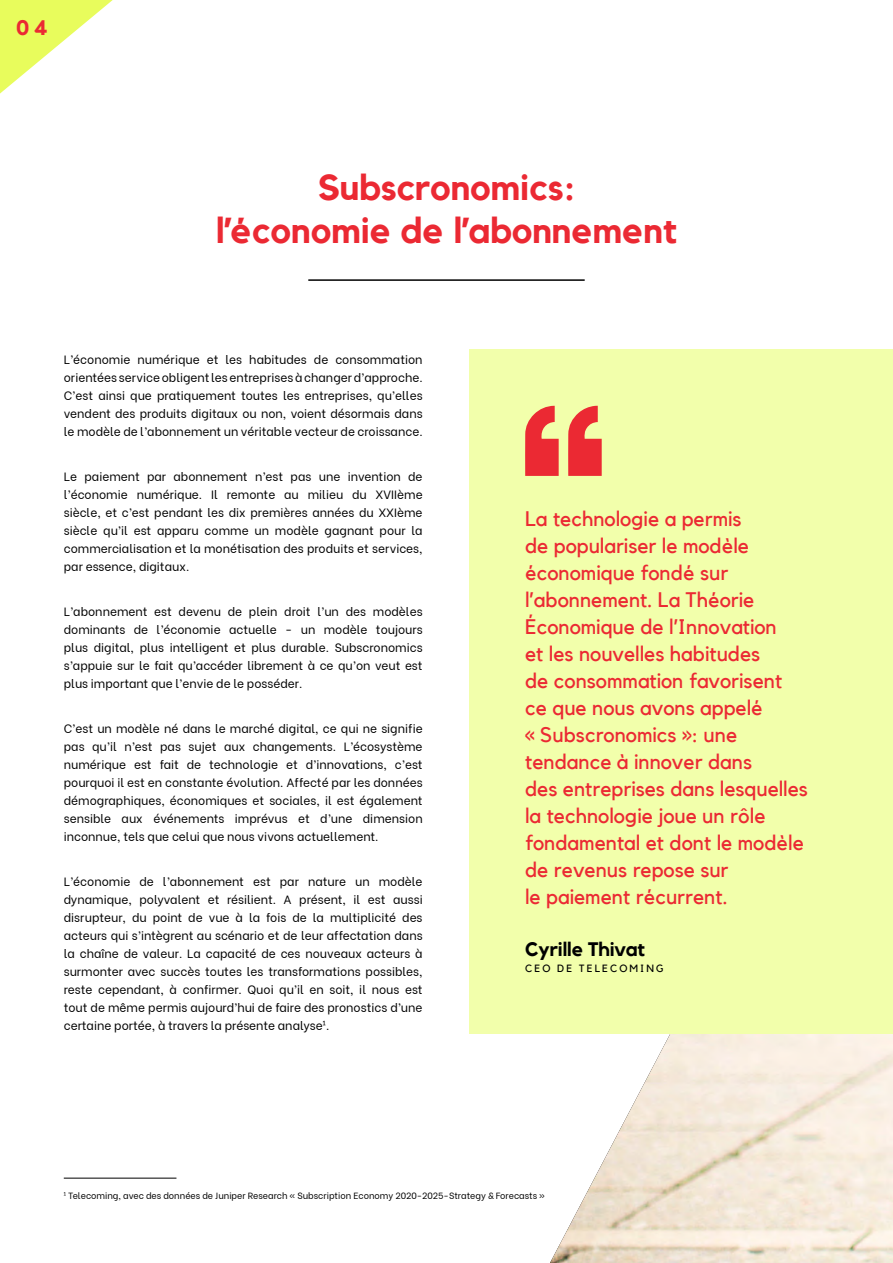
<style>
.page{position:relative;width:893px;height:1263px;background:#fff}
.page>*{position:absolute;margin:0;border:0;box-sizing:border-box;transform-origin:0 0}
.t1{font:700 36px/43.2px "Kollektif";color:#eb2933;text-align:center}
.t2{font:21px/27px "Kollektif";color:#eb2933}
.t3{font:700 21px "Kollektif";color:#eb2933}
.t4{font:700 19.5px "Kollektif";color:#000}
.t5{font:12px/18px "Be Vietnam";color:#000;text-align:justify}
.t6{font:10.5px "Kollektif";letter-spacing:.2em;color:#000}
.t7{font:9px "Be Vietnam";color:#000}
</style>
<div class="page">
<svg style="left:0;top:0;width:113px;height:94px"></svg>
<hr style="left:308px;top:279px;width:277px;height:2px;background:#000">
<hr style="left:64px;top:1178px;width:112px;height:1px;background:#000">
<img style="left:550px;top:1034px;width:343px;height:229px">
<div style="left:470px;top:350px;width:423px;height:684px;background:#f2ffab"></div>
<svg style="left:568px;top:406px;width:34px;height:70px"></svg>
<svg style="left:525px;top:406px;width:34px;height:70px"></svg>
<h2 class="t3" style="left:16px;top:15px;width:33px">04</h2>
<h1 class="t1" style="left:216px;top:166px;width:462px">Subscronomics:<br>l’économie de l’abonnement</h1>
<p class="t5" style="left:64px;top:349px;width:360px">L’économie numérique et les habitudes de consommation orientées service obligent les entreprises à changer d’approche.<br>C’est ainsi que pratiquement toutes les entreprises, qu’elles vendent des produits digitaux ou non, voient désormais dans le modèle de l’abonnement un véritable vecteur de croissance.</p>
<p class="t5" style="left:64px;top:466px;width:360px">Le paiement par abonnement n’est pas une invention de l’économie numérique. Il remonte au milieu du XVIIème siècle, et c’est pendant les dix premières années du XXIème siècle qu’il est apparu comme un modèle gagnant pour la commercialisation et la monétisation des produits et services, par essence, digitaux.</p>
<p class="t5" style="left:64px;top:601px;width:360px">L’abonnement est devenu de plein droit l’un des modèles dominants de l’économie actuelle - un modèle toujours plus digital, plus intelligent et plus durable. Subscronomics s’appuie sur le fait qu’accéder librement à ce qu’on veut est plus important que l’envie de le posséder.</p>
<p class="t5" style="left:64px;top:718px;width:360px">C’est un modèle né dans le marché digital, ce qui ne signifie pas qu’il n’est pas sujet aux changements. L’écosystème numérique est fait de technologie et d’innovations, c’est pourquoi il est en constante évolution. Affecté par les données démographiques, économiques et sociales, il est également sensible aux événements imprévus et d’une dimension inconnue, tels que celui que nous vivons actuellement.</p>
<p class="t5" style="left:64px;top:871px;width:360px">L’économie de l’abonnement est par nature un modèle dynamique, polyvalent et résilient. A présent, il est aussi disrupteur, du point de vue à la fois de la multiplicité des acteurs qui s’intègrent au scénario et de leur affectation dans la chaîne de valeur. La capacité de ces nouveaux acteurs à surmonter avec succès toutes les transformations possibles, reste cependant, à confirmer. Quoi qu’il en soit, il nous est tout de même permis aujourd’hui de faire des pronostics d’une certaine portée, à travers la présente analyse¹.</p>
<p class="t2" style="left:525px;top:505px;width:284px">La technologie a permis<br>de populariser le modèle économique fondé sur l’abonnement. La Théorie<br>Économique de l’Innovation<br>et les nouvelles habitudes<br>de consommation favorisent ce que nous avons appelé<br>« Subscronomics »: une tendance à innover dans<br>des entreprises dans lesquelles la technologie joue un rôle fondamental et dont le modèle de revenus repose sur<br>le paiement récurrent.</p>
<h3 class="t4" style="left:525px;top:937px;width:121px">Cyrille Thivat</h3>
<p class="t6" style="left:525px;top:962px;width:140px">CEO DE TELECOMING</p>
<p class="t7" style="left:64px;top:1188px;width:483px">¹ Telecoming, avec des données de Juniper Research « Subscription Economy 2020-2025-Strategy &amp; Forecasts »</p>
</div>
